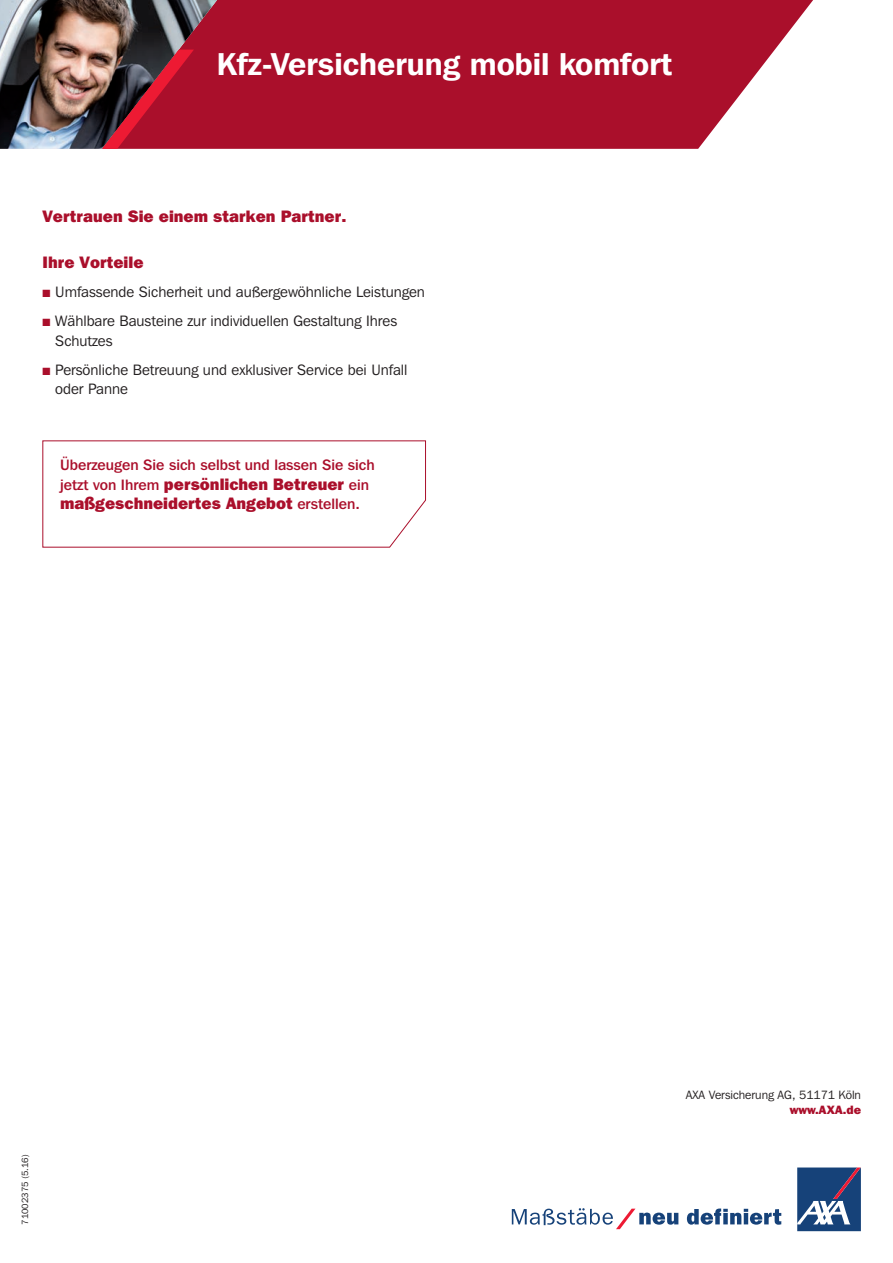
<style>
.page{position:relative;width:893px;height:1263px;background:#fff}
.page>*{position:absolute;margin:0;border:0;box-sizing:border-box;transform-origin:0 0}
.t1{font:600 31.5px "Franklin Gothic IT Cby BT";color:#fff}
.t2{font:800 16.5px/19.5px "Franklin Gothic IT Cby BT";color:#aa0f2b}
.t3{font:15px/19.5px "Franklin Gothic IT Cby BT";color:#231f20}
.t4{font:500 15px "Franklin Gothic IT Cby BT";color:#aa0f2b}
.t5{font:12px "Franklin Gothic IT Cby BT";color:#231f20}
.t6{font:800 12px "Franklin Gothic IT Cby BT";color:#aa0f2b}
.t7{font:9px "Franklin Gothic IT Cby BT";color:#231f20}
.s1{color:#aa0f2b}
.s2{font-weight:500;font-size:15px}
</style>
<div class="page">
<svg style="left:227px;top:0;width:586px;height:149px;background:#b2263f"></svg>
<img style="left:0;top:0;width:227px;height:149px">
<svg style="left:687px;top:1208px;width:94px;height:17px"></svg>
<svg style="left:512px;top:1208px;width:166px;height:21px"></svg>
<svg style="left:797px;top:1167px;width:64px;height:64px;background:#415f8c"></svg>
<svg style="left:42px;top:440px;width:384px;height:108px"></svg>
<h1 class="t1" style="left:217px;top:44px;width:457px">Kfz-Versicherung mobil komfort</h1>
<p class="t2" style="left:43px;top:206px;width:305px">Vertrauen Sie einem starken Partner.</p>
<p class="t2" style="left:43px;top:252px;width:103px">Ihre Vorteile</p>
<p class="t3" style="left:43px;top:282px;width:384px"><span class="s1">■</span> Umfassende Sicherheit und außergewöhnliche Leistungen</p>
<p class="t3" style="left:55px;top:311px;width:343px;text-indent:-13px"><span class="s1">■</span> Wählbare Bausteine zur individuellen Gestaltung Ihres<br>Schutzes</p>
<p class="t3" style="left:55px;top:360px;width:354px;text-indent:-13px"><span class="s1">■</span> Persönliche Betreuung und exklusiver Service bei Unfall oder Panne</p>
<p class="t4" style="left:60px;top:456px;width:316px">Überzeugen Sie sich selbst und lassen Sie sich</p>
<p class="t2" style="left:60px;top:474px;width:310px"><span class="s2">jetzt von Ihrem</span> persönlichen Betreuer <span class="s2">ein </span>maßgeschneidertes Angebot <span class="s2">erstellen.</span></p>
<p class="t7" style="left:19px;top:1225px;width:72px;rotate:-90deg">71002375 (5.16)</p>
<p class="t5" style="left:686px;top:1087px;width:177px">AXA Versicherung AG, 51171 Köln</p>
<p class="t6" style="left:790px;top:1102px;width:73px">www.AXA.de</p>
</div>
